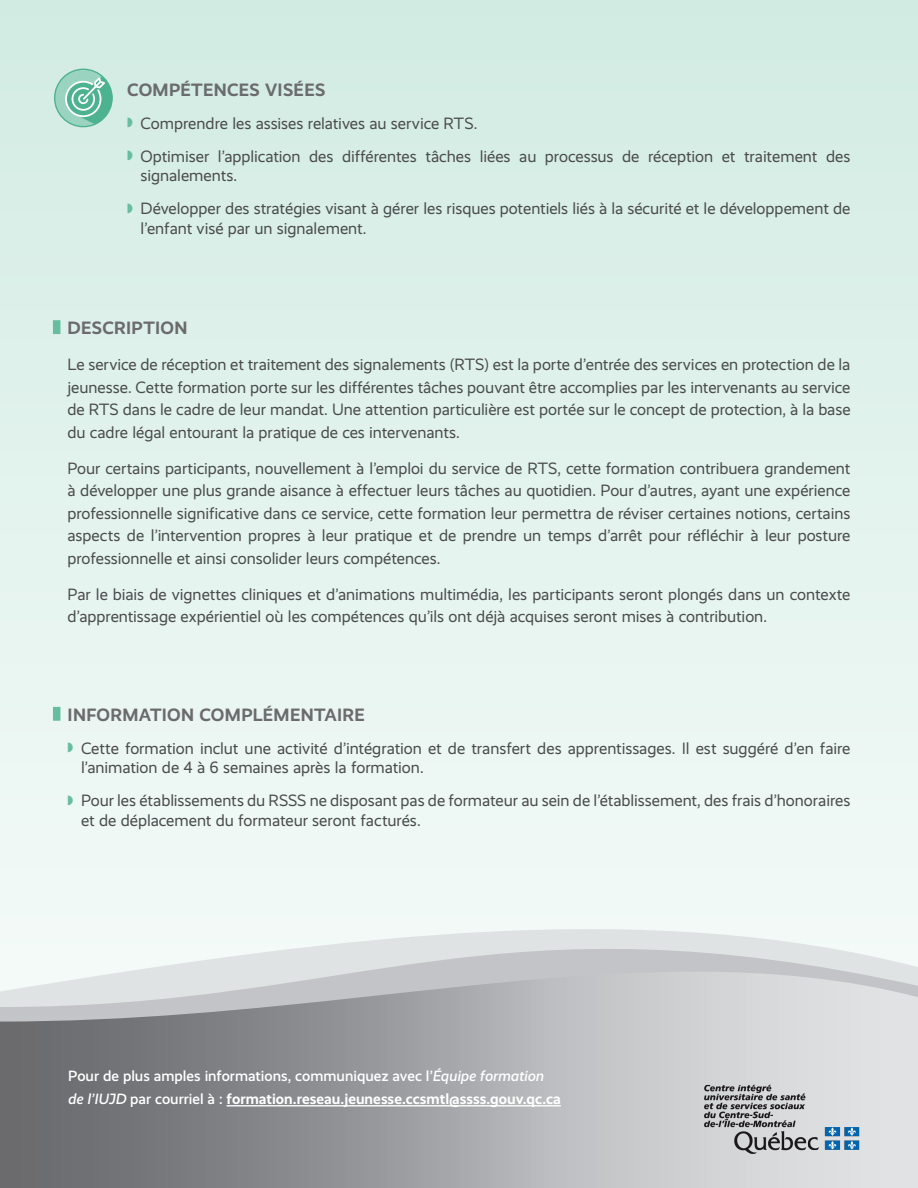
<style>
.page{position:relative;width:918px;height:1188px;background:#fff}
.page>*{position:absolute;margin:0;border:0;box-sizing:border-box;transform-origin:0 0}
.titre_description{font:700 18px "Realist";letter-spacing:.015em;color:#6b6b6e}
.titre_filet_no{font:700 18px "Realist";letter-spacing:.02em;color:#6b6b6e}
.description{font:16.5px/22.5px "Realist";letter-spacing:-.005em;color:#4b4c4d}
.texte{font:500 15px/22.5px "Realist";color:#fff}
.s1{color:#67bd9f}
.s2{font-style:italic}
.s3{font-weight:700}
</style>
<div class="page">
<div style="left:0;top:0;width:918px;height:1015px;background:linear-gradient(to bottom,#d1ebe2,#f5fbf9)"></div>
<svg style="left:0;top:928px;width:918px;height:19px;fill:#f2f9f7"></svg>
<svg style="left:0;top:947px;width:918px;height:25px"></svg>
<svg style="left:0;top:972px;width:918px;height:216px;background:#abacaf"></svg>
<svg style="left:55px;top:69px;width:57px;height:58px"></svg>
<svg style="left:64px;top:75px;width:51px;height:49px;background:#8dcdb7"></svg>
<div style="left:54px;top:69px;width:59px;height:58px;border:1px solid #4db28f;border-radius:50%"></div>
<div style="left:53px;top:320px;width:7px;height:14px;background:#67bd9f"></div>
<div style="left:53px;top:707px;width:7px;height:14px;background:#67bd9f"></div>
<img style="left:702px;top:1081px;width:161px;height:76px">
<hr style="left:227px;top:1105px;width:334px;height:1px;background:#fff">
<p class="titre_filet_no" style="left:127px;top:79px;width:200px">COMPÉTENCES VISÉES</p>
<p class="description" style="left:127px;top:112px;width:352px"><span class="s1">◗</span> Comprendre les assises relatives au service RTS.</p>
<p class="description" style="left:141px;top:147px;width:711px;line-height:19.5px;text-indent:-14px"><span class="s1">◗</span> Optimiser l’application des différentes tâches liées au processus de réception et traitement des signalements.</p>
<p class="description" style="left:141px;top:199px;width:711px;line-height:19.5px;text-indent:-14px"><span class="s1">◗</span> Développer des stratégies visant à gérer les risques potentiels liés à la sécurité et le développement de l’enfant visé par un signalement.</p>
<p class="titre_description" style="left:68px;top:317px;width:121px">DESCRIPTION</p>
<p class="description" style="left:68px;top:353px;width:785px;text-align:justify">Le service de réception et traitement des signalements (RTS) est la porte d’entrée des services en protection de la jeunesse. Cette formation porte sur les différentes tâches pouvant être accomplies par les intervenants au service de RTS dans le cadre de leur mandat. Une attention particulière est portée sur le concept de protection, à la base du cadre légal entourant la pratique de ces intervenants.</p>
<p class="description" style="left:68px;top:457px;width:785px;text-align:justify">Pour certains participants, nouvellement à l’emploi du service de RTS, cette formation contribuera grandement à développer une plus grande aisance à effectuer leurs tâches au quotidien. Pour d’autres, ayant une expérience professionnelle significative dans ce service, cette formation leur permettra de réviser certaines notions, certains aspects de l’intervention propres à leur pratique et de prendre un temps d’arrêt pour réfléchir à leur posture professionnelle et ainsi consolider leurs compétences.</p>
<p class="description" style="left:68px;top:583px;width:784px">Par le biais de vignettes cliniques et d’animations multimédia, les participants seront plongés dans un contexte d’apprentissage expérientiel où les compétences qu’ils ont déjà acquises seront mises à contribution.</p>
<p class="titre_description" style="left:68px;top:704px;width:299px">INFORMATION COMPLÉMENTAIRE</p>
<p class="description" style="left:81px;top:738px;width:771px;line-height:19.5px;text-indent:-14px"><span class="s1">◗</span> Cette formation inclut une activité d’intégration et de transfert des apprentissages. Il est suggéré d’en faire l’animation de 4 à 6 semaines après la formation.</p>
<p class="description" style="left:81px;top:791px;width:771px;line-height:19.5px;text-indent:-14px"><span class="s1">◗</span> Pour les établissements du RSSS ne disposant pas de formateur au sein de l’établissement, des frais d’honoraires et de déplacement du formateur seront facturés.</p>
<p class="texte" style="left:68px;top:1065px;width:494px">Pour de plus amples informations, communiquez avec l’<span class="s2">Équipe formation de l’IUJD</span> par courriel à : <span class="s3">formation.reseau.jeunesse.ccsmtl@ssss.gouv.qc.ca</span></p>
</div>
